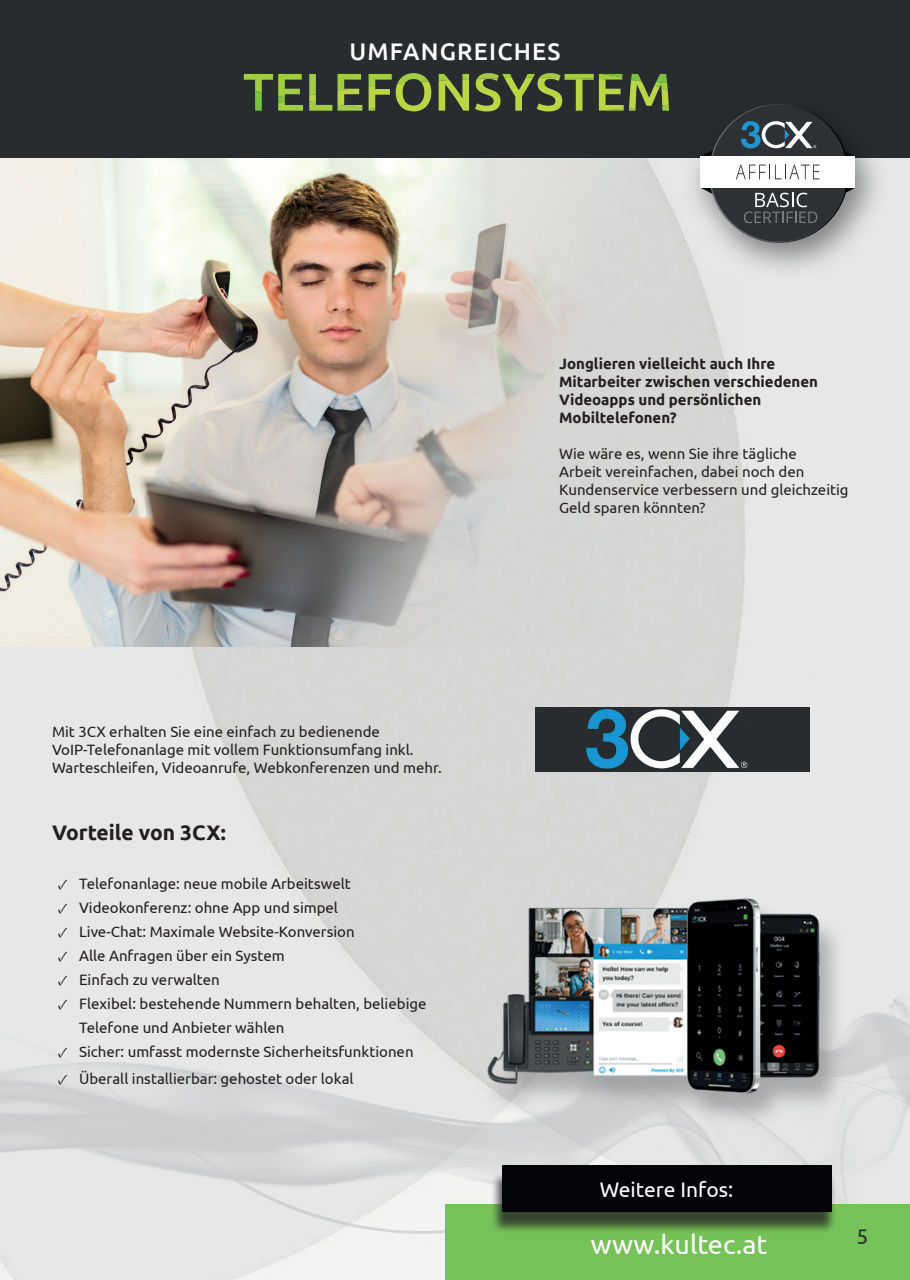
<style>
.page{position:relative;width:910px;height:1280px;background:#fff}
.page>*{position:absolute;margin:0;border:0;box-sizing:border-box;transform-origin:0 0}
.t1{font:27px "Ubuntu";color:#fff}
.t2{font:500 24px "Ubuntu";letter-spacing:.05em;color:#fff}
.t3{font:700 21px "Ubuntu";color:#231f20}
.t4{font:21px "Ubuntu";color:#fff}
.t5{font:21px "Ubuntu";color:#292c2f}
.t6{font:15px/18px "Ubuntu";color:#231f20}
.t7{font:700 15px/18px "Ubuntu";color:#231f20}
.s1{font-family:"Minion Pro"}
</style>
<div class="page">
<img style="left:0;top:157px;width:910px;height:1123px">
<img style="left:0;top:981px;width:910px;height:284px">
<div style="left:445px;top:1204px;width:465px;height:76px;background:#76c258"></div>
<div style="left:491px;top:1171px;width:346px;height:64px;background:#231f20;opacity:.75"></div>
<div style="left:502px;top:1165px;width:329px;height:47px;background:#030407"></div>
<img style="left:0;top:158px;width:738px;height:488px">
<div style="left:0;top:0;width:910px;height:157px;background:#292c2f"></div>
<img style="left:462px;top:880px;width:395px;height:248px">
<img style="left:675px;top:157px;width:210px;height:118px">
<svg style="left:700px;top:104px;width:155px;height:139px"></svg>
<img style="left:536px;top:708px;width:273px;height:63px">
<svg style="left:396px;top:73px;width:166px;height:38px"></svg>
<h2 class="t2" style="left:349px;top:36px;width:213px">UMFANGREICHES</h2>
<p class="t6" style="left:52px;top:722px;width:391px">Mit 3CX erhalten Sie eine einfach zu bedienende<br>VoIP-Telefonanlage mit vollem Funktionsumfang inkl.<br>Warteschleifen, Videoanrufe, Webkonferenzen und mehr.</p>
<h3 class="t3" style="left:52px;top:819px;width:175px">Vorteile von 3CX:</h3>
<p class="t6" style="left:58px;top:874px;width:295px"><span class="s1">✓</span> Telefonanlage: neue mobile Arbeitswelt</p>
<p class="t6" style="left:58px;top:898px;width:282px"><span class="s1">✓</span> Videokonferenz: ohne App und simpel</p>
<p class="t6" style="left:58px;top:922px;width:298px"><span class="s1">✓</span> Live-Chat: Maximale Website-Konversion</p>
<p class="t6" style="left:58px;top:946px;width:228px"><span class="s1">✓</span> Alle Anfragen über ein System</p>
<p class="t6" style="left:58px;top:970px;width:164px"><span class="s1">✓</span> Einfach zu verwalten</p>
<p class="t6" style="left:79px;top:991px;width:349px;line-height:24px;text-indent:-21px"><span class="s1">✓</span> Flexibel: bestehende Nummern behalten, beliebige<br>Telefone und Anbieter wählen</p>
<p class="t6" style="left:58px;top:1042px;width:357px"><span class="s1">✓</span> Sicher: umfasst modernste Sicherheitsfunktionen</p>
<p class="t6" style="left:58px;top:1069px;width:297px"><span class="s1">✓</span> Überall installierbar: gehostet oder lokal</p>
<p class="t7" style="left:559px;top:354px;width:260px">Jonglieren vielleicht auch Ihre<br>Mitarbeiter zwischen verschiedenen<br>Videoapps und persönlichen<br>Mobiltelefonen?</p>
<p class="t6" style="left:559px;top:444px;width:291px">Wie wäre es, wenn Sie ihre tägliche<br>Arbeit vereinfachen, dabei noch den Kundenservice verbessern und gleichzeitig Geld sparen könnten?</p>
<h3 class="t4" style="left:600px;top:1176px;width:135px">Weitere Infos:</h3>
<h1 class="t1" style="left:591px;top:1227px;width:178px">www.kultec.at</h1>
<h3 class="t5" style="left:856px;top:1224px;width:13px">5</h3>
</div>
